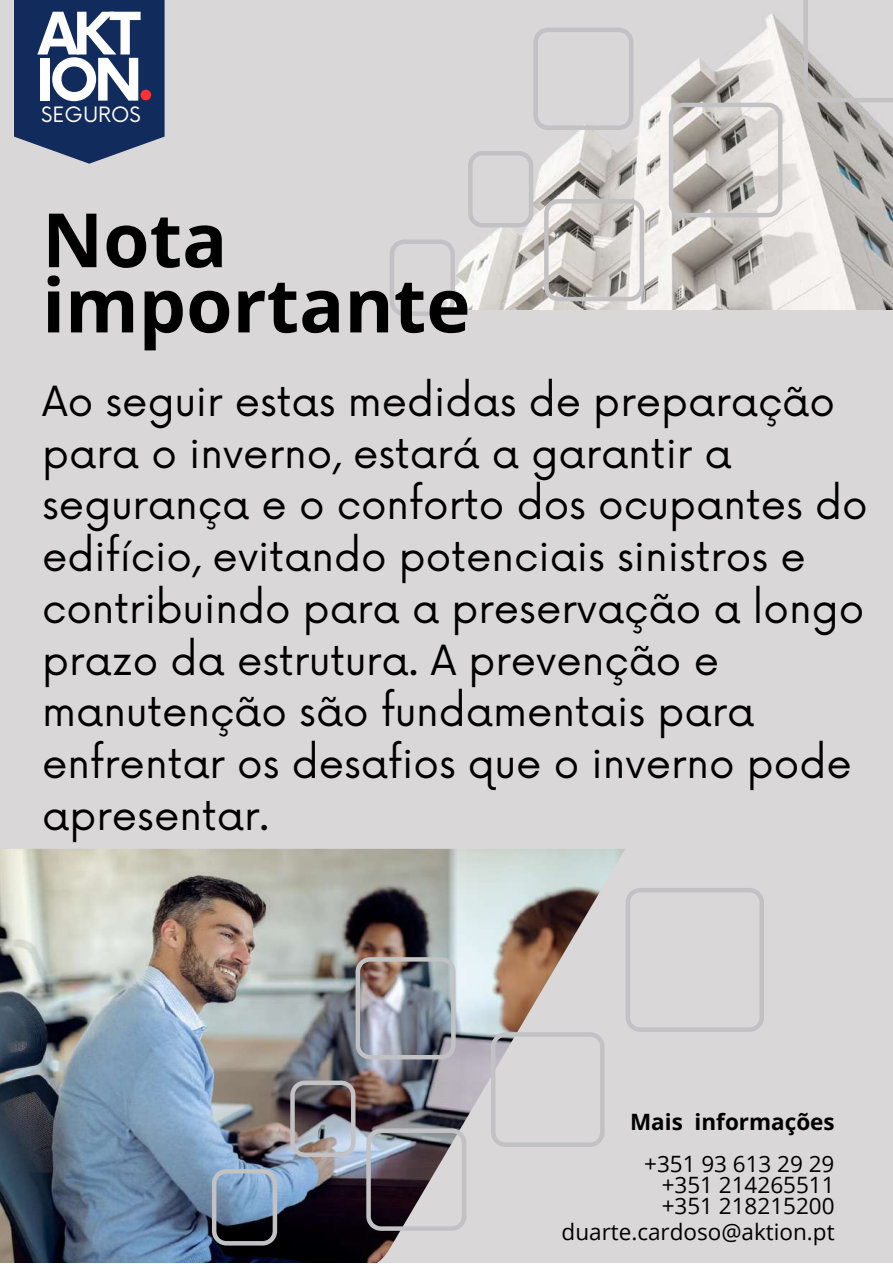
<style>
.page{position:relative;width:893px;height:1264px;background:#fff}
.page>*{position:absolute;margin:0;border:0;box-sizing:border-box;transform-origin:0 0}
.t1{font:700 75px/65.2px "Open Sans";color:#000}
.t2{font:700 57px/46px "Now";letter-spacing:-.085em;color:#fff}
.t3{font:40.5px/51.8px "Now";color:#000}
.t4{font:22.5px/21.3px "Open Sans";color:#000;text-align:justify}
.t5{font:700 22.5px "Open Sans";color:#000}
.t6{font:20.55px "Now";color:#fff}
.s1{font-size:58.2px;color:#ff3131}
</style>
<div class="page">
<div style="left:0;top:0;width:892px;height:1262px;background:#d9d7d8"></div>
<img style="left:0;top:848px;width:625px;height:414px">
<svg style="left:14px;top:0;width:150px;height:164px;background:#223967"></svg>
<img style="left:455px;top:13px;width:437px;height:296px">
<svg style="left:803px;top:0;width:89px;height:102px"></svg>
<svg style="left:668px;top:103px;width:114px;height:114px"></svg>
<svg style="left:544px;top:199px;width:100px;height:102px"></svg>
<svg style="left:533px;top:28px;width:100px;height:102px"></svg>
<svg style="left:468px;top:151px;width:65px;height:76px"></svg>
<svg style="left:390px;top:239px;width:65px;height:77px"></svg>
<svg style="left:626px;top:888px;width:138px;height:143px"></svg>
<svg style="left:491px;top:1032px;width:113px;height:114px"></svg>
<svg style="left:366px;top:1128px;width:100px;height:102px"></svg>
<img style="left:355px;top:957px;width:100px;height:102px">
<img style="left:290px;top:1080px;width:65px;height:76px">
<svg style="left:212px;top:1169px;width:65px;height:76px;background:#6e8297"></svg>
<h2 class="t2" style="left:36px;top:14px;width:121px">AKT<br>ION<span class="s1">.</span></h2>
<p class="t6" style="left:41px;top:103px;width:101px">SEGUROS</p>
<h1 class="t1" style="left:42px;top:205px;width:430px">Nota importante</h1>
<p class="t3" style="left:42px;top:377px;width:826px">Ao seguir estas medidas de preparação para o inverno, estará a garantir a segurança e o conforto dos ocupantes do edifício, evitando potenciais sinistros e contribuindo para a preservação a longo prazo da estrutura. A prevenção e manutenção são fundamentais para enfrentar os desafios que o inverno pode apresentar.</p>
<p class="t5" style="left:630px;top:1106px;width:206px">Mais informações</p>
<p class="t4" style="left:661px;top:1152px;width:174px;text-indent:-18px">+351 93 613 29 29 +351 214265511 +351 218215200</p>
<p class="t4" style="left:561px;top:1220px;width:274px">duarte.cardoso@aktion.pt</p>
</div>
